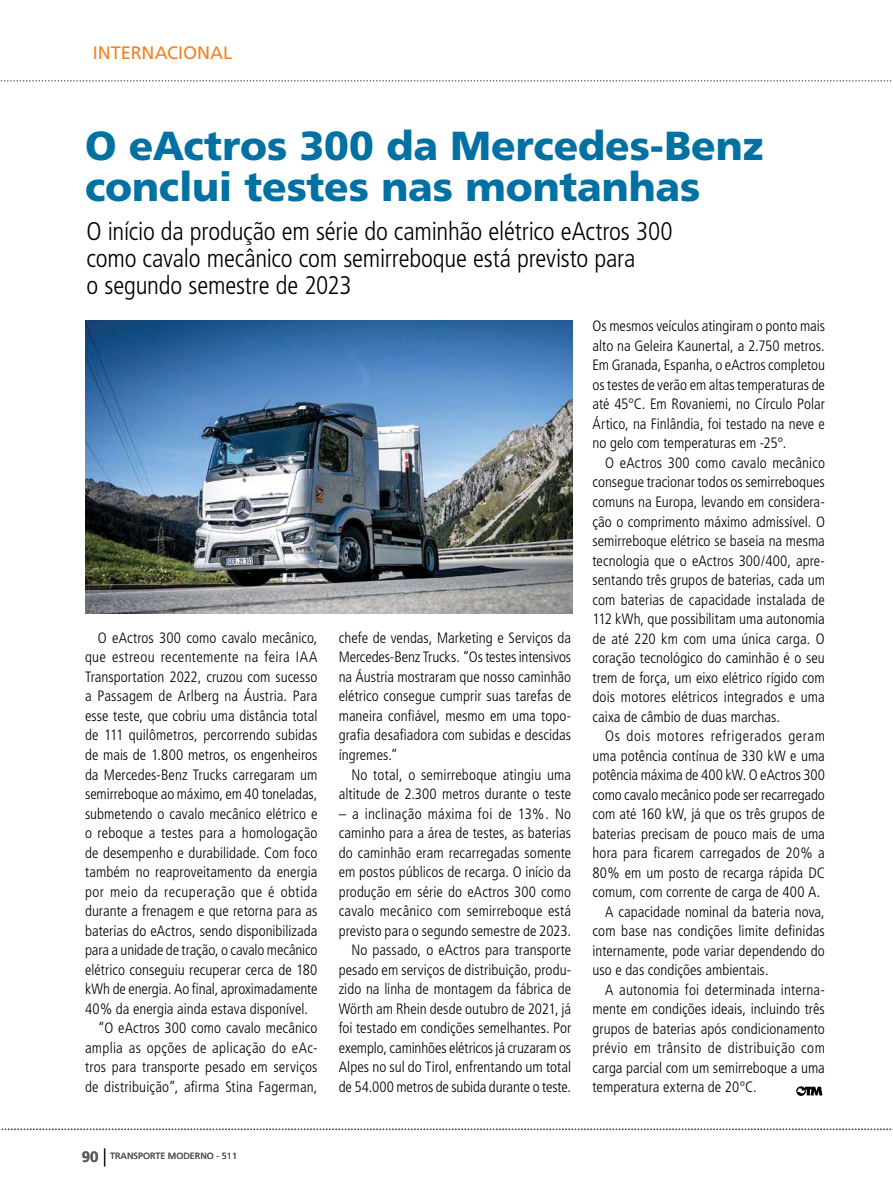
<style>
.page{position:relative;width:893px;height:1191px;background:#fff}
.page>*{position:absolute;margin:0;border:0;box-sizing:border-box;transform-origin:0 0}
.t1{font:900 40.5px/40.5px "Frutiger";letter-spacing:-.005em;color:#0071a2}
.t2{font:300 condensed 25.5px/27px "Frutiger";letter-spacing:-.01em;color:#000}
.t3{font:18px "Frutiger";color:#f58220}
.t4{font:300 condensed 15px/19.5px "Frutiger";letter-spacing:.005em;color:#000;text-align:justify}
.t5{font:300 condensed 15px "Frutiger";letter-spacing:.025em;color:#000}
.t6{font:300 condensed 15px "Frutiger";letter-spacing:.035em;color:#000}
.t7{font:9px "Frutiger";color:#58595b}
.s1{font-weight:700;font-size:15px}
.s2{font-weight:300;font-stretch:condensed;font-size:18px;color:#000}
</style>
<div class="page">
<svg style="left:1px;top:1128px;width:892px;height:2px"></svg>
<img style="left:85px;top:320px;width:488px;height:293px">
<svg style="left:0;top:80px;width:892px;height:2px"></svg>
<svg style="left:796px;top:1086px;width:26px;height:10px"></svg>
<p class="t3" style="left:93px;top:42px;width:141px">INTERNAcIONAL</p>
<h1 class="t1" style="left:85px;top:126px;width:680px">O eActros 300 da Mercedes-Benz conclui testes nas montanhas</h1>
<h2 class="t2" style="left:86px;top:218px;width:588px">O início da produção em série do caminhão elétrico eActros 300 como cavalo mecânico com semirreboque está previsto para<br>o segundo semestre de 2023</h2>
<p class="t4" style="left:98px;top:628px;width:221px">O eActros 300 como cavalo mecânico,</p>
<p class="t4" style="left:85px;top:647px;width:234px">que estreou recentemente na feira IAA</p>
<p class="t4" style="left:85px;top:667px;width:234px">Transportation 2022, cruzou com sucesso</p>
<p class="t4" style="left:85px;top:686px;width:234px">a Passagem de Arlberg na Áustria. Para</p>
<p class="t4" style="left:85px;top:706px;width:234px">esse teste, que cobriu uma distância total</p>
<p class="t4" style="left:85px;top:725px;width:234px">de 111 quilômetros, percorrendo subidas</p>
<p class="t4" style="left:85px;top:745px;width:234px">de mais de 1.800 metros, os engenheiros</p>
<p class="t4" style="left:85px;top:764px;width:234px">da Mercedes-Benz Trucks carregaram um</p>
<p class="t4" style="left:85px;top:784px;width:234px">semirreboque ao máximo, em 40 toneladas,</p>
<p class="t4" style="left:85px;top:803px;width:234px">submetendo o cavalo mecânico elétrico e</p>
<p class="t4" style="left:85px;top:823px;width:234px">o reboque a testes para a homologação</p>
<p class="t4" style="left:85px;top:842px;width:234px">de desempenho e durabilidade. Com foco</p>
<p class="t4" style="left:85px;top:862px;width:234px">também no reaproveitamento da energia</p>
<p class="t5" style="left:85px;top:883px;width:234px">por meio da recuperação que é obtida</p>
<p class="t4" style="left:85px;top:901px;width:234px">durante a frenagem e que retorna para as</p>
<p class="t4" style="left:85px;top:920px;width:234px">baterias do eActros, sendo disponibilizada</p>
<p class="t4" style="left:85px;top:940px;width:234px">para a unidade de tração, o cavalo mecânico</p>
<p class="t4" style="left:85px;top:959px;width:234px">elétrico conseguiu recuperar cerca de 180</p>
<p class="t4" style="left:85px;top:979px;width:234px">kWh de energia. Ao final, aproximadamente</p>
<p class="t4" style="left:85px;top:998px;width:224px">40% da energia ainda estava disponível.</p>
<p class="t4" style="left:98px;top:1018px;width:221px">“O eActros 300 como cavalo mecânico</p>
<p class="t4" style="left:85px;top:1037px;width:234px">amplia as opções de aplicação do eAc-</p>
<p class="t4" style="left:85px;top:1057px;width:234px">tros para transporte pesado em serviços</p>
<p class="t4" style="left:85px;top:1076px;width:234px">de distribuição”, afirma Stina Fagerman,</p>
<p class="t7" style="left:82px;top:1150px;width:157px"><span class="s1">90</span> <span class="s2">|</span> TRANSPORTE MODERNO - 511</p>
<p class="t4" style="left:339px;top:628px;width:234px">chefe de vendas, Marketing e Serviços da Mercedes-Benz Trucks. “Os testes intensivos na Áustria mostraram que nosso caminhão elétrico consegue cumprir suas tarefas de maneira confiável, mesmo em uma topo&shy;grafia desafiadora com subidas e descidas íngremes.”</p>
<p class="t4" style="left:339px;top:764px;width:234px;text-align:right">No total, o semirreboque atingiu uma altitude de 2.300 metros durante o teste</p>
<p class="t4" style="left:339px;top:803px;width:234px;text-align:right">– a inclinação máxima foi de 13%. No caminho para a área de testes, as baterias do caminhão eram recarregadas somente em postos públicos de recarga. O início da produção em série do eActros 300 como cavalo mecânico com semirreboque está previsto para o segundo semestre de 2023.<br>No passado, o eActros para transporte pesado em serviços de distribuição, produ&shy;zido na linha de montagem da fábrica de Wörth am Rhein desde outubro de 2021, já foi testado em condições semelhantes. Por exemplo, caminhões elétricos já cruzaram os Alpes no sul do Tirol, enfrentando um total de 54.000 metros de subida durante o teste.</p>
<p class="t4" style="left:592px;top:317px;width:234px">Os mesmos veículos atingiram o ponto mais alto na Geleira Kaunertal, a 2.750 metros.<br>Em Granada, Espanha, o eActros completou os testes de verão em altas temperaturas de até 45°C. Em Rovaniemi, no Círculo Polar Ártico, na Finlândia, foi testado na neve e no gelo com temperaturas em -25°.</p>
<p class="t4" style="left:592px;top:453px;width:234px;text-indent:13px">O eActros 300 como cavalo mecânico consegue tracionar todos os semirreboques comuns na Europa, levando em considera&shy;ção o comprimento máximo admissível. O semirreboque elétrico se baseia na mesma tecnologia que o eActros 300/400, apre&shy;sentando três grupos de baterias, cada um com baterias de capacidade instalada de 112 kWh, que possibilitam uma autonomia de até 220 km com uma única carga. O coração tecnológico do caminhão é o seu trem de força, um eixo elétrico rígido com dois motores elétricos integrados e uma caixa de câmbio de duas marchas.</p>
<p class="t6" style="left:605px;top:727px;width:221px">Os dois motores refrigerados geram</p>
<p class="t4" style="left:592px;top:746px;width:234px">uma potência contínua de 330 kW e uma</p>
<p class="t4" style="left:592px;top:765px;width:234px">potência máxima de 400 kW. O eActros 300</p>
<p class="t4" style="left:592px;top:785px;width:234px">como cavalo mecânico pode ser recarregado</p>
<p class="t4" style="left:592px;top:804px;width:234px">com até 160 kW, já que os três grupos de</p>
<p class="t4" style="left:592px;top:824px;width:234px">baterias precisam de pouco mais de uma</p>
<p class="t4" style="left:592px;top:843px;width:234px">hora para ficarem carregados de 20% a</p>
<p class="t4" style="left:592px;top:863px;width:234px">80% em um posto de recarga rápida DC</p>
<p class="t4" style="left:592px;top:882px;width:229px">comum, com corrente de carga de 400 A.</p>
<p class="t4" style="left:605px;top:902px;width:221px">A capacidade nominal da bateria nova,</p>
<p class="t4" style="left:592px;top:921px;width:234px">com base nas condições limite definidas</p>
<p class="t4" style="left:592px;top:941px;width:234px">internamente, pode variar dependendo do</p>
<p class="t4" style="left:592px;top:960px;width:178px">uso e das condições ambientais.</p>
<p class="t4" style="left:605px;top:980px;width:221px">A autonomia foi determinada interna-</p>
<p class="t4" style="left:592px;top:999px;width:234px">mente em condições ideais, incluindo três</p>
<p class="t4" style="left:592px;top:1019px;width:234px">grupos de baterias após condicionamento</p>
<p class="t5" style="left:592px;top:1039px;width:234px">prévio em trânsito de distribuição com</p>
<p class="t4" style="left:592px;top:1058px;width:234px">carga parcial com um semirreboque a uma</p>
<p class="t4" style="left:592px;top:1077px;width:166px">temperatura externa de 20°C.</p>
</div>
